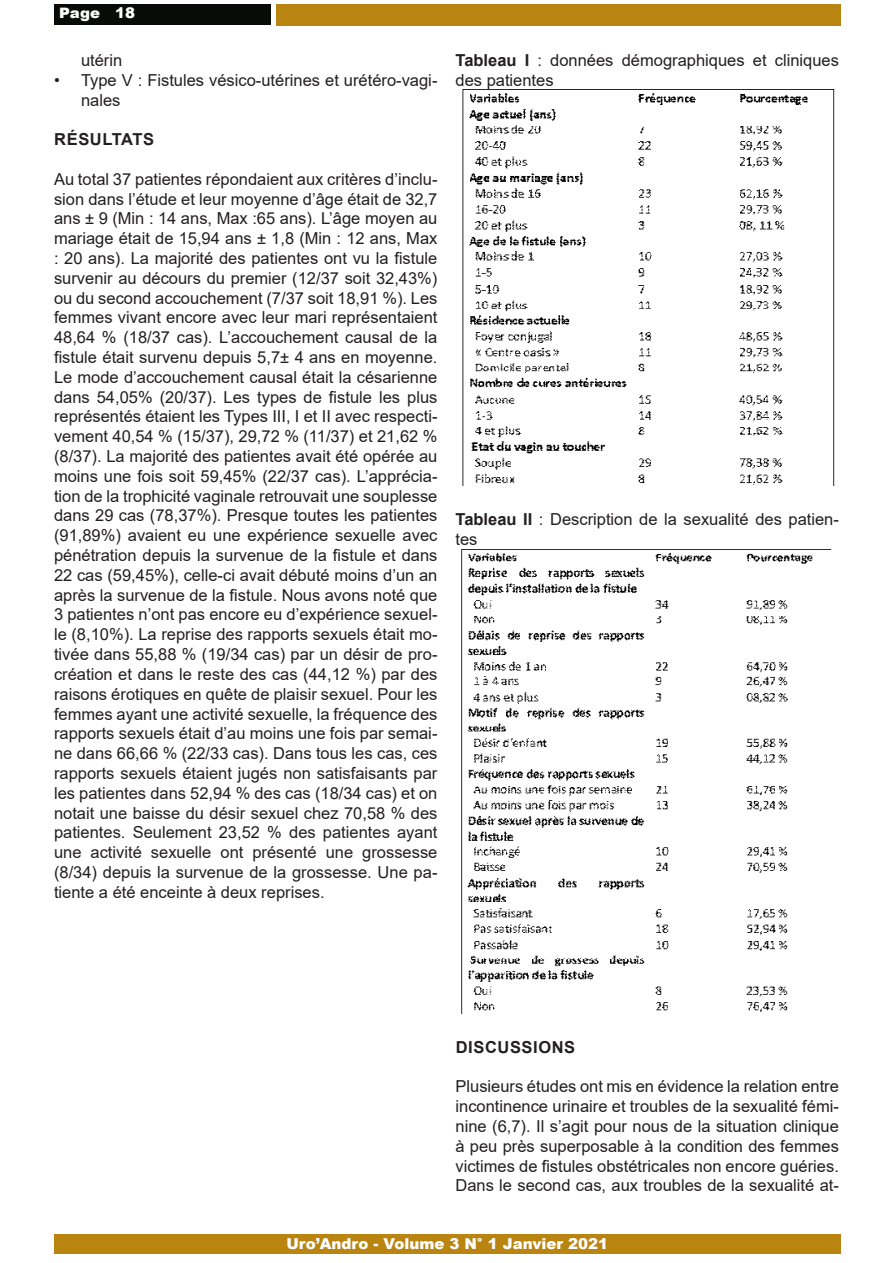
<style>
.page{position:relative;width:893px;height:1263px;background:#fff}
.page>*{position:absolute;margin:0;border:0;box-sizing:border-box;transform-origin:0 0}
.t1{font:16.5px/19.8px "Arial";color:#231f20}
.t2{font:700 16.5px "Arial";letter-spacing:.035em;color:#231f20}
.t3{font:900 15px "Arial";color:#fff}
.t4{font:900 14.4px "Arial";color:#fffffd;scale:1.04 1}
.s1{font-size:14.7px}
.s2{font-weight:700}
</style>
<div class="page">
<div style="left:276px;top:4px;width:564px;height:22px;background:#ba8411"></div>
<div style="left:54px;top:1234px;width:786px;height:20px;background:#ba8411"></div>
<div style="left:54px;top:5px;width:217px;height:20px;background:#080b07"></div>
<img style="left:462px;top:90px;width:373px;height:396px">
<img style="left:461px;top:549px;width:371px;height:464px">
<p class="t4" style="left:59px;top:3px;width:74px">Page <span class="s1">18</span></p>
<p class="t1" style="left:81px;top:50px;width:43px">utérin</p>
<p class="t1" style="left:81px;top:70px;width:358px;text-indent:-27px">• Type V : Fistules vésico-utérines et urétéro-vagi&shy;nales</p>
<p class="t2" style="left:54px;top:128px;width:101px">RÉSULTATS</p>
<p class="t1" style="left:54px;top:169px;width:385px;text-align:justify">Au total 37 patientes répondaient aux critères d’inclu&shy;sion dans l’étude et leur moyenne d’âge était de 32,7 ans ± 9 (Min : 14 ans, Max :65 ans). L’âge moyen au mariage était de 15,94 ans ± 1,8 (Min : 12 ans, Max : 20 ans). La majorité des patientes ont vu la fistule survenir au décours du premier (12/37 soit 32,43%) ou du second accouchement (7/37 soit 18,91 %). Les femmes vivant encore avec leur mari représentaient 48,64 % (18/37 cas). L’accouchement causal de la fistule était survenu depuis 5,7± 4 ans en moyenne.<br>Le mode d’accouchement causal était la césarienne dans 54,05% (20/37). Les types de fistule les plus représentés étaient les Types III, I et II avec respecti&shy;vement 40,54 % (15/37), 29,72 % (11/37) et 21,62 % (8/37). La majorité des patientes avait été opérée au moins une fois soit 59,45% (22/37 cas). L’apprécia&shy;tion de la trophicité vaginale retrouvait une souplesse dans 29 cas (78,37%). Presque toutes les patientes (91,89%) avaient eu une expérience sexuelle avec pénétration depuis la survenue de la fistule et dans 22 cas (59,45%), celle-ci avait débuté moins d’un an après la survenue de la fistule. Nous avons noté que 3 patientes n’ont pas encore eu d’expérience sexuel&shy;le (8,10%). La reprise des rapports sexuels était mo&shy;tivée dans 55,88 % (19/34 cas) par un désir de pro&shy;création et dans le reste des cas (44,12 %) par des raisons érotiques en quête de plaisir sexuel. Pour les femmes ayant une activité sexuelle, la fréquence des rapports sexuels était d’au moins une fois par semai&shy;ne dans 66,66 % (22/33 cas). Dans tous les cas, ces rapports sexuels étaient jugés non satisfaisants par les patientes dans 52,94 % des cas (18/34 cas) et on notait une baisse du désir sexuel chez 70,58 % des patientes. Seulement 23,52 % des patientes ayant une activité sexuelle ont présenté une grossesse (8/34) depuis la survenue de la grossesse. Une pa&shy;tiente a été enceinte à deux reprises.</p>
<p class="t1" style="left:455px;top:50px;width:385px"><span class="s2">TABLEAU I</span> : données démographiques et cliniques des patientes</p>
<p class="t1" style="left:455px;top:510px;width:385px"><span class="s2">TABLEAU II</span> : Description de la sexualité des patien&shy;tes</p>
<p class="t2" style="left:456px;top:1035px;width:121px">DISCUSSIONS</p>
<p class="t1" style="left:455px;top:1077px;width:385px;text-align:justify">Plusieurs études ont mis en évidence la relation entre incontinence urinaire et troubles de la sexualité fémi&shy;nine (6,7). Il s’agit pour nous de la situation clinique à peu près superposable à la condition des femmes victimes de fistules obstétricales non encore guéries.<br>Dans le second cas, aux troubles de la sexualité at-</p>
<p class="t3" style="left:286px;top:1232px;width:323px">Uro’Andro - Volume 3 N° 1 Janvier 2021</p>
</div>
